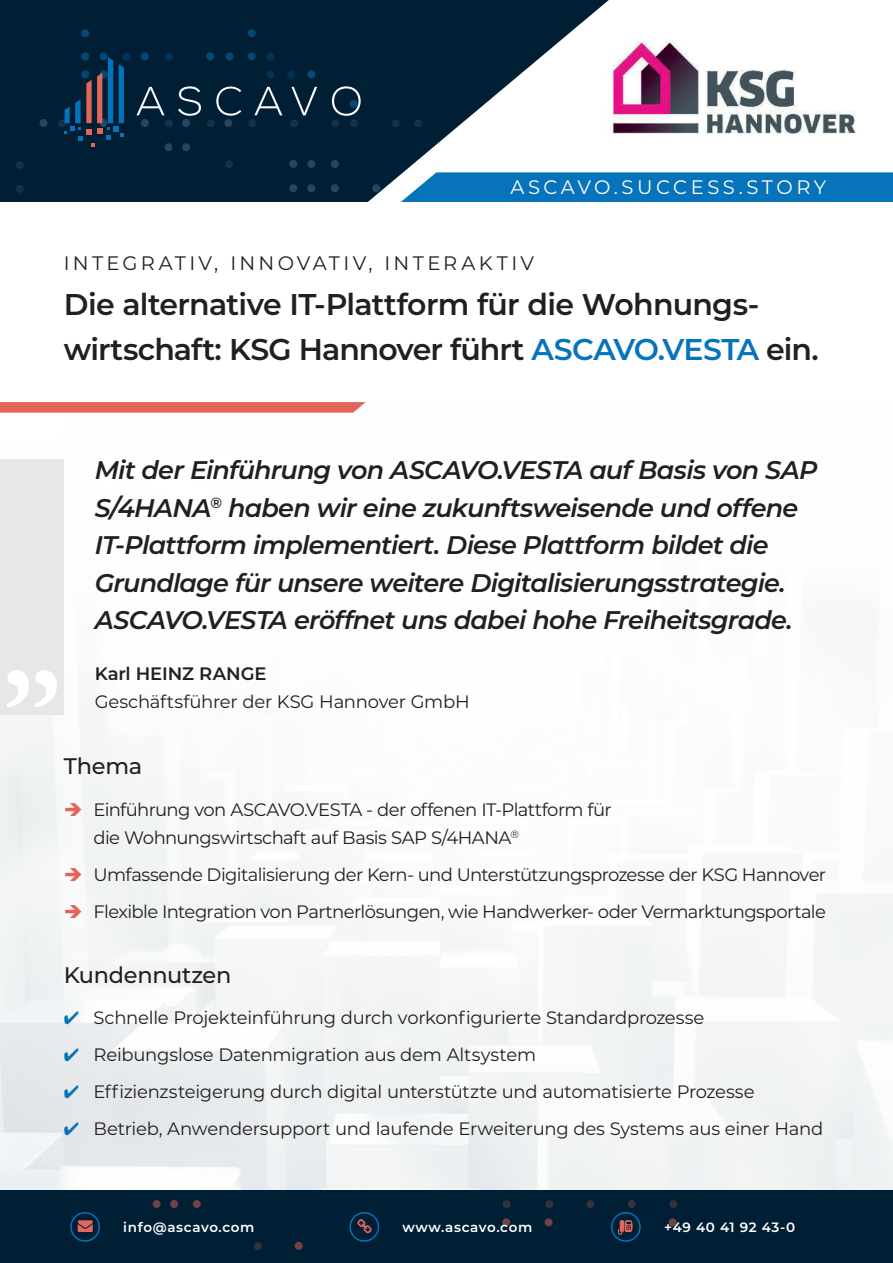
<style>
.page{position:relative;width:893px;height:1263px;background:#fff}
.page>*{position:absolute;margin:0;border:0;box-sizing:border-box;transform-origin:0 0}
.t1{font:700 127.5px "Adobe Garamond Pro";color:#fff}
.t2{font:600 30px/45px "Montserrat";letter-spacing:-.025em;color:#231f20}
.t3{font:italic 600 25.5px/37.5px "Montserrat";letter-spacing:-.03em;color:#231f20}
.t4{font:500 22.5px "Montserrat";letter-spacing:-.01em;color:#231f20}
.t5{font:19.5px "Montserrat";letter-spacing:.17em;color:#231f20}
.t6{font:19.5px "Montserrat";letter-spacing:.18em;color:#fff}
.t7{font:18px/28.5px "Montserrat";letter-spacing:-.02em;color:#231f20}
.t8{font:600 18px "Montserrat";letter-spacing:-.005em;color:#231f20}
.t9{font:600 13.5px "Montserrat";letter-spacing:.045em;color:#fff}
.s1{color:#0773bb}
</style>
<div class="page">
<img style="left:0;top:703px;width:893px;height:488px">
<div style="left:0;top:459px;width:64px;height:255px;background:#e6e7e9"></div>
<svg style="left:0;top:402px;width:366px;height:11px;background:#e46d63"></svg>
<div style="left:0;top:1191px;width:893px;height:72px;background:#001f35"></div>
<div style="left:153px;top:1200px;width:8px;height:8px;background:#714147;border-radius:50%"></div>
<div style="left:170px;top:1200px;width:8px;height:8px;background:#714147;border-radius:50%"></div>
<div style="left:193px;top:1200px;width:8px;height:8px;background:#714147;border-radius:50%"></div>
<div style="left:295px;top:1242px;width:8px;height:8px;background:#714147;border-radius:50%"></div>
<div style="left:502px;top:1218px;width:8px;height:8px;background:#714147;border-radius:50%"></div>
<div style="left:545px;top:1218px;width:7px;height:8px;background:#714147;border-radius:50%"></div>
<div style="left:669px;top:1218px;width:8px;height:8px;background:#714147;border-radius:50%"></div>
<div style="left:254px;top:1242px;width:8px;height:8px;background:#38303e;border-radius:50%"></div>
<div style="left:503px;top:1200px;width:8px;height:8px;background:#38303e;border-radius:50%"></div>
<div style="left:545px;top:1200px;width:8px;height:8px;background:#38303e;border-radius:50%"></div>
<div style="left:586px;top:1200px;width:8px;height:8px;background:#38303e;border-radius:50%"></div>
<div style="left:628px;top:1200px;width:8px;height:8px;background:#38303e;border-radius:50%"></div>
<div style="left:669px;top:1200px;width:8px;height:8px;background:#38303e;border-radius:50%"></div>
<div style="left:70px;top:1212px;width:30px;height:30px;border:1px solid #0573bb;border-radius:50%"></div>
<svg style="left:78px;top:1220px;width:15px;height:12px"></svg>
<div style="left:349px;top:1212px;width:30px;height:30px;border:1px solid #0573bb;border-radius:50%"></div>
<svg style="left:357px;top:1219px;width:15px;height:14px"></svg>
<div style="left:611px;top:1212px;width:30px;height:30px;border:1px solid #0573bb;border-radius:50%"></div>
<svg style="left:618px;top:1220px;width:15px;height:15px"></svg>
<div style="left:624px;top:172px;width:269px;height:30px;background:#0773bb"></div>
<svg style="left:0;top:0;width:624px;height:202px;fill:#001f35"></svg>
<div style="left:100px;top:52px;width:8px;height:8px;background:#034877;border-radius:50%"></div>
<svg style="left:81px;top:52px;width:8px;height:8px"></svg>
<div style="left:81px;top:29px;width:8px;height:8px;background:#034877;border-radius:50%"></div>
<div style="left:141px;top:52px;width:8px;height:8px;background:#034877;border-radius:50%"></div>
<div style="left:226px;top:52px;width:8px;height:8px;background:#034877;border-radius:50%"></div>
<div style="left:206px;top:52px;width:8px;height:8px;background:#034877;border-radius:50%"></div>
<div style="left:248px;top:52px;width:8px;height:8px;background:#034877;border-radius:50%"></div>
<div style="left:248px;top:29px;width:8px;height:8px;background:#034877;border-radius:50%"></div>
<div style="left:307px;top:70px;width:8px;height:8px;background:#034877;border-radius:50%"></div>
<div style="left:39px;top:119px;width:8px;height:8px;background:#284464;border-radius:50%"></div>
<div style="left:141px;top:119px;width:8px;height:8px;background:#284464;border-radius:50%"></div>
<div style="left:182px;top:119px;width:8px;height:8px;background:#284464;border-radius:50%"></div>
<div style="left:182px;top:143px;width:8px;height:8px;background:#284464;border-radius:50%"></div>
<div style="left:164px;top:143px;width:8px;height:8px;background:#284464;border-radius:50%"></div>
<div style="left:224px;top:119px;width:8px;height:8px;background:#284464;border-radius:50%"></div>
<div style="left:289px;top:160px;width:8px;height:8px;background:#284464;border-radius:50%"></div>
<div style="left:289px;top:184px;width:8px;height:8px;background:#284464;border-radius:50%"></div>
<div style="left:307px;top:184px;width:8px;height:8px;background:#284464;border-radius:50%"></div>
<div style="left:307px;top:160px;width:8px;height:8px;background:#284464;border-radius:50%"></div>
<div style="left:331px;top:160px;width:8px;height:8px;background:#284464;border-radius:50%"></div>
<div style="left:331px;top:184px;width:8px;height:8px;background:#284464;border-radius:50%"></div>
<div style="left:372px;top:184px;width:8px;height:8px;background:#284464;border-radius:50%"></div>
<div style="left:122px;top:53px;width:8px;height:8px;background:#013356;border-radius:50%"></div>
<div style="left:165px;top:53px;width:8px;height:8px;background:#013356;border-radius:50%"></div>
<div style="left:266px;top:53px;width:8px;height:8px;background:#013356;border-radius:50%"></div>
<div style="left:266px;top:71px;width:8px;height:8px;background:#013356;border-radius:50%"></div>
<div style="left:287px;top:71px;width:8px;height:8px;background:#013356;border-radius:50%"></div>
<svg style="left:58px;top:119px;width:8px;height:8px"></svg>
<div style="left:165px;top:119px;width:8px;height:8px;background:#14314c;border-radius:50%"></div>
<div style="left:207px;top:119px;width:8px;height:8px;background:#14314c;border-radius:50%"></div>
<div style="left:248px;top:119px;width:8px;height:8px;background:#14314c;border-radius:50%"></div>
<div style="left:225px;top:160px;width:8px;height:8px;background:#14314c;border-radius:50%"></div>
<div style="left:290px;top:119px;width:8px;height:8px;background:#14314c;border-radius:50%"></div>
<div style="left:332px;top:119px;width:7px;height:8px;background:#14314c;border-radius:50%"></div>
<div style="left:350px;top:119px;width:8px;height:8px;background:#14314c;border-radius:50%"></div>
<div style="left:392px;top:119px;width:7px;height:8px;background:#14314c;border-radius:50%"></div>
<div style="left:414px;top:119px;width:8px;height:8px;background:#14314c;border-radius:50%"></div>
<svg style="left:414px;top:160px;width:8px;height:8px"></svg>
<div style="left:16px;top:161px;width:8px;height:8px;background:#14314c;border-radius:50%"></div>
<div style="left:16px;top:185px;width:8px;height:8px;background:#14314c;border-radius:50%"></div>
<svg style="left:137px;top:87px;width:27px;height:28px"></svg>
<svg style="left:178px;top:86px;width:23px;height:30px"></svg>
<svg style="left:216px;top:87px;width:25px;height:29px"></svg>
<svg style="left:254px;top:87px;width:28px;height:28px"></svg>
<svg style="left:291px;top:87px;width:26px;height:28px"></svg>
<svg style="left:332px;top:86px;width:29px;height:30px"></svg>
<svg style="left:65px;top:57px;width:59px;height:89px;background:#193754"></svg>
<img style="left:607px;top:37px;width:249px;height:109px">
<svg style="left:65px;top:802px;width:36px;height:15px"></svg>
<svg style="left:65px;top:868px;width:36px;height:14px"></svg>
<svg style="left:65px;top:905px;width:36px;height:14px"></svg>
<p class="t6" style="left:511px;top:177px;width:317px">ASCAVO.SUCCESS.STORY</p>
<p class="t5" style="left:64px;top:253px;width:472px">INTEGRATIV, INNOVATIV, INTERAKTIV</p>
<h2 class="t2" style="left:64px;top:284px;width:757px">Die alternative IT-Plattform für die Wohnungs&shy;wirtschaft: KSG Hannover führt <span class="s1">ASCAVO.VESTA</span> ein.</h2>
<h1 class="t1" style="left:2px;top:602px;width:62px">„</h1>
<p class="t3" style="left:95px;top:452px;width:724px">Mit der Einführung von ASCAVO.VESTA auf Basis von SAP S/4HANA<sup>®</sup> haben wir eine zukunftsweisende und offene IT-Plattform implementiert. Diese Plattform bildet die Grundlage für unsere weitere Digitalisierungsstrategie.<br>ASCAVO.VESTA eröffnet uns dabei hohe Freiheitsgrade.</p>
<p class="t8" style="left:95px;top:666px;width:173px">Karl HEINZ RANGE</p>
<p class="t7" style="left:95px;top:688px;width:376px">Geschäftsführer der KSG Hannover GmbH</p>
<p class="t4" style="left:64px;top:757px;width:80px">Thema</p>
<p class="t7" style="left:94px;top:796px;width:520px">Einführung von ASCAVO.VESTA - der offenen IT-Plattform für die Wohnungswirtschaft auf Basis SAP S/4HANA<sup>®</sup></p>
<p class="t7" style="left:94px;top:857px;width:734px;line-height:37px">Umfassende Digitalisierung der Kern- und Unterstützungsprozesse der KSG Hannover<br>Flexible Integration von Partnerlösungen, wie Handwerker- oder Vermarktungsportale</p>
<p class="t4" style="left:64px;top:965px;width:169px">Kundennutzen</p>
<p class="t7" style="left:64px;top:1004px;width:642px"><span class="s1">✔</span> Schnelle Projekteinführung durch vorkonfigurierte Standardprozesse</p>
<p class="t7" style="left:64px;top:1041px;width:474px"><span class="s1">✔</span> Reibungslose Datenmigration aus dem Altsystem</p>
<p class="t7" style="left:64px;top:1078px;width:692px"><span class="s1">✔</span> Effizienzsteigerung durch digital unterstützte und automatisierte Prozesse</p>
<p class="t7" style="left:64px;top:1115px;width:761px"><span class="s1">✔</span> Betrieb, Anwendersupport und laufende Erweiterung des Systems aus einer Hand</p>
<p class="t9" style="left:123px;top:1222px;width:133px">info@ascavo.com</p>
<p class="t9" style="left:403px;top:1222px;width:131px">www.ascavo.com</p>
<p class="t9" style="left:664px;top:1222px;width:133px">+49 40 41 92 43-0</p>
</div>
